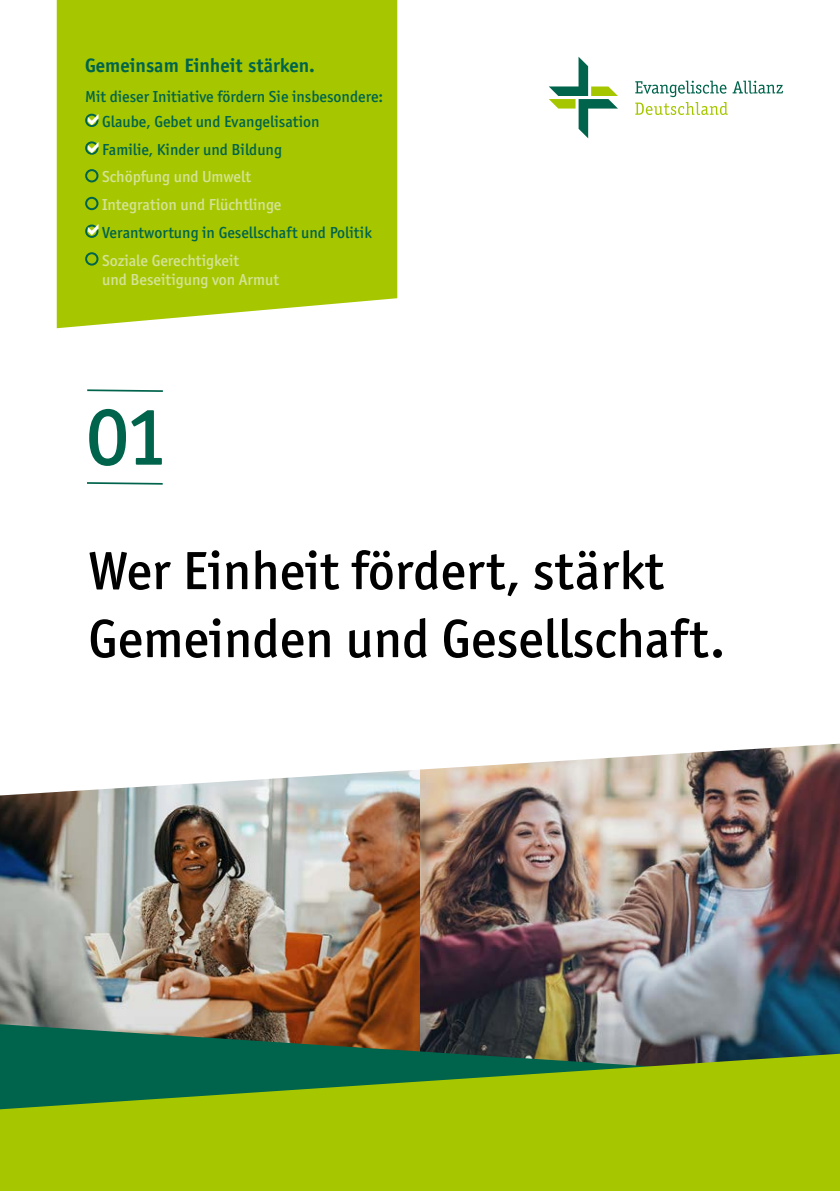
<style>
.page{position:relative;width:840px;height:1191px;background:#fff}
.page>*{position:absolute;margin:0;border:0;box-sizing:border-box;transform-origin:0 0}
.t1{font:500 83px "Officina Sans ITC Std";color:#00644c}
.t2{font:500 54px/68px "Officina Sans ITC Std";color:#000}
.t3{font:700 20px "Officina Sans EF";color:#00644c}
.t4{font:500 16px/24.8px "Officina Sans ITC Std";color:#00644c}
.t5{font:500 16px/27.8px "Officina Sans ITC Std";color:#d4e396}
</style>
<div class="page">
<img style="left:0;top:795px;width:420px;height:229px">
<img style="left:420px;top:795px;width:419px;height:229px">
<svg style="left:9px;top:743px;width:830px;height:52px"></svg>
<svg style="left:87px;top:389px;width:76px;height:3px"></svg>
<svg style="left:87px;top:482px;width:76px;height:3px"></svg>
<img style="left:0;top:1024px;width:839px;height:29px">
<svg style="left:0;top:1053px;width:839px;height:138px;background:#85b20f"></svg>
<div style="left:57px;top:0;width:340px;height:328px;background:#a6c700"></div>
<div style="left:85px;top:114px;width:13px;height:13px;border:2px solid #00644c;border-radius:50%"></div>
<div style="left:85px;top:141px;width:13px;height:14px;border:2px solid #00644c;border-radius:50%"></div>
<div style="left:86px;top:170px;width:11px;height:11px;background:#a6c700;border-radius:50%"></div>
<div style="left:85px;top:169px;width:13px;height:13px;border:2px solid #00644c;border-radius:50%"></div>
<div style="left:86px;top:198px;width:11px;height:11px;background:#a6c700;border-radius:50%"></div>
<div style="left:85px;top:197px;width:13px;height:13px;border:2px solid #00644c;border-radius:50%"></div>
<div style="left:85px;top:224px;width:13px;height:14px;border:2px solid #00644c;border-radius:50%"></div>
<div style="left:86px;top:253px;width:11px;height:12px;background:#a6c700;border-radius:50%"></div>
<div style="left:85px;top:252px;width:13px;height:14px;border:2px solid #00644c;border-radius:50%"></div>
<svg style="left:549px;top:57px;width:68px;height:81px"></svg>
<svg style="left:635px;top:81px;width:147px;height:34px"></svg>
<svg style="left:88px;top:114px;width:11px;height:11px"></svg>
<svg style="left:88px;top:224px;width:11px;height:12px"></svg>
<svg style="left:88px;top:141px;width:11px;height:12px"></svg>
<p class="t3" style="left:85px;top:53px;width:231px">Gemeinsam Einheit stärken.</p>
<p class="t4" style="left:102px;top:84px;width:282px;text-indent:-17px">Mit dieser Initiative fördern Sie insbesondere:<br>Glaube, Gebet und Evangelisation</p>
<p class="t4" style="left:102px;top:137px;width:181px">Familie, Kinder und Bildung</p>
<p class="t5" style="left:102px;top:163px;width:181px">Schöpfung und Umwelt<br>Integration und Flüchtlinge</p>
<p class="t4" style="left:102px;top:220px;width:271px">Verantwortung in Gesellschaft und Politik</p>
<p class="t5" style="left:102px;top:250px;width:178px;line-height:19.2px">Soziale Gerechtigkeit<br>und Beseitigung von Armut</p>
<h1 class="t1" style="left:86px;top:388px;width:84px">01</h1>
<h2 class="t2" style="left:88px;top:537px;width:638px">Wer Einheit fördert, stärkt<br>Gemeinden und Gesellschaft.</h2>
</div>
